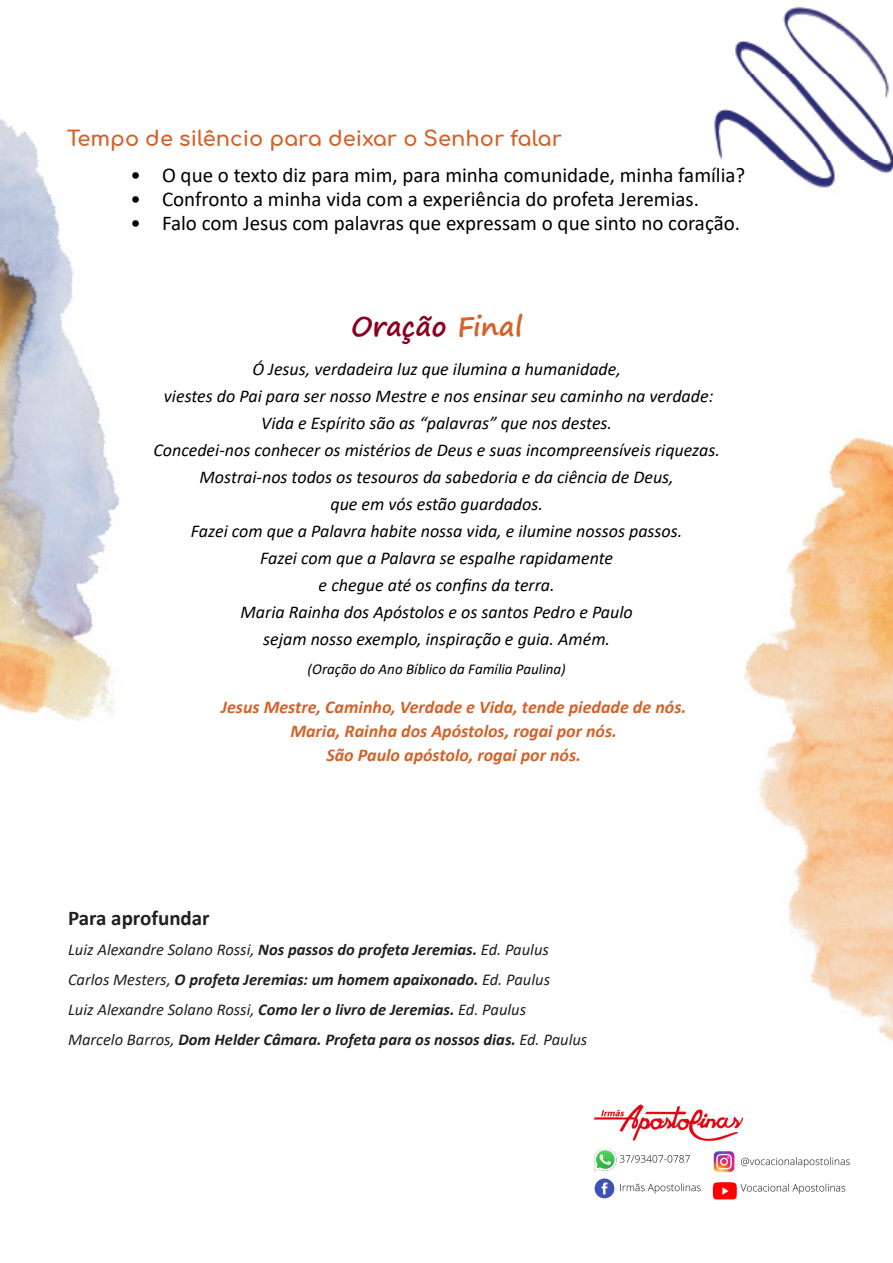
<style>
.page{position:relative;width:893px;height:1263px;background:#fff}
.page>*{position:absolute;margin:0;border:0;box-sizing:border-box;transform-origin:0 0}
.Normal1{font:700 27px "Segoe Print";color:#8a011f}
.Normal1-2{font:21px "Calibri";color:#000}
.Normal1-3{font:700 21px "Comfortaa";color:#d46229}
.t1{font:700 21px "Calibri";color:#231f20}
.Normal1-4{font:italic 18px "Calibri";color:#000}
.Normal1-5{font:italic 700 18px "Calibri";color:#d46229}
.t2{font:italic 700 16.5px "Calibri";color:#231f20}
.t3{font:italic 16.5px "Calibri";color:#231f20}
.Normal1-6{font:italic 15px "Calibri";color:#000}
.s1{color:#d46229}
.s2{font-weight:700}
.s3{font-weight:400}
</style>
<div class="page">
<img style="left:0;top:6px;width:893px;height:1036px">
<img style="left:594px;top:1104px;width:256px;height:96px">
<p class="Normal1-3" style="left:67px;top:119px;width:497px">Tempo de silêncio para deixar o Senhor falar</p>
<p class="Normal1-2" style="left:131px;top:160px;width:616px">• O que o texto diz para mim, para minha comunidade, minha família?</p>
<p class="Normal1-2" style="left:131px;top:184px;width:570px">• Confronto a minha vida com a experiência do profeta Jeremias.</p>
<p class="Normal1-2" style="left:131px;top:208px;width:611px">• Falo com Jesus com palavras que expressam o que sinto no coração.</p>
<p class="Normal1" style="left:351px;top:302px;width:173px">Oração <span class="s1">Final</span></p>
<p class="Normal1-4" style="left:252px;top:357px;width:370px">Ó Jesus, verdadeira luz que ilumina a humanidade,</p>
<p class="Normal1-4" style="left:164px;top:384px;width:551px">viestes do Pai para ser nosso Mestre e nos ensinar seu caminho na verdade:</p>
<p class="Normal1-4" style="left:261px;top:411px;width:352px">Vida e Espírito são as “palavras” que nos destes.</p>
<p class="Normal1-4" style="left:154px;top:438px;width:568px">Concedei-nos conhecer os mistérios de Deus e suas incompreensíveis riquezas.</p>
<p class="Normal1-4" style="left:200px;top:465px;width:476px">Mostrai-nos todos os tesouros da sabedoria e da ciência de Deus,</p>
<p class="Normal1-4" style="left:330px;top:492px;width:214px">que em vós estão guardados.</p>
<p class="Normal1-4" style="left:191px;top:519px;width:493px">Fazei com que a Palavra habite nossa vida, e ilumine nossos passos.</p>
<p class="Normal1-4" style="left:260px;top:546px;width:354px">Fazei com que a Palavra se espalhe rapidamente</p>
<p class="Normal1-4" style="left:319px;top:573px;width:238px">e chegue até os confins da terra.</p>
<p class="Normal1-4" style="left:241px;top:600px;width:394px">Maria Rainha dos Apóstolos e os santos Pedro e Paulo</p>
<p class="Normal1-4" style="left:263px;top:627px;width:348px">sejam nosso exemplo, inspiração e guia. Amém.</p>
<p class="Normal1-6" style="left:308px;top:658px;width:260px">(Oração do Ano Bíblico da Família Paulina)</p>
<p class="Normal1-5" style="left:221px;top:694px;width:467px">Jesus Mestre, Caminho, Verdade e Vida, tende piedade de nós.</p>
<p class="Normal1-5" style="left:290px;top:718px;width:328px">Maria, Rainha dos Apóstolos, rogai por nós.</p>
<p class="Normal1-5" style="left:326px;top:742px;width:256px">São Paulo apóstolo, rogai por nós.</p>
<p class="t1" style="left:68px;top:903px;width:143px">Para aprofundar</p>
<p class="t3" style="left:68px;top:938px;width:482px">Luiz Alexandre Solano Rossi, <span class="s2">Nos passos do profeta Jeremias.</span> Ed. Paulus</p>
<p class="t2" style="left:68px;top:967px;width:484px"><span class="s3">Carlos Mesters,</span> O profeta Jeremias: um homem apaixonado. <span class="s3">Ed. Paulus</span></p>
<p class="t3" style="left:68px;top:998px;width:460px">Luiz Alexandre Solano Rossi, <span class="s2">Como ler o livro de Jeremias.</span> Ed. Paulus</p>
<p class="t2" style="left:68px;top:1027px;width:521px"><span class="s3">Marcelo Barros,</span> Dom Helder Câmara. Profeta para os nossos dias. <span class="s3">Ed. Paulus</span></p>
</div>
